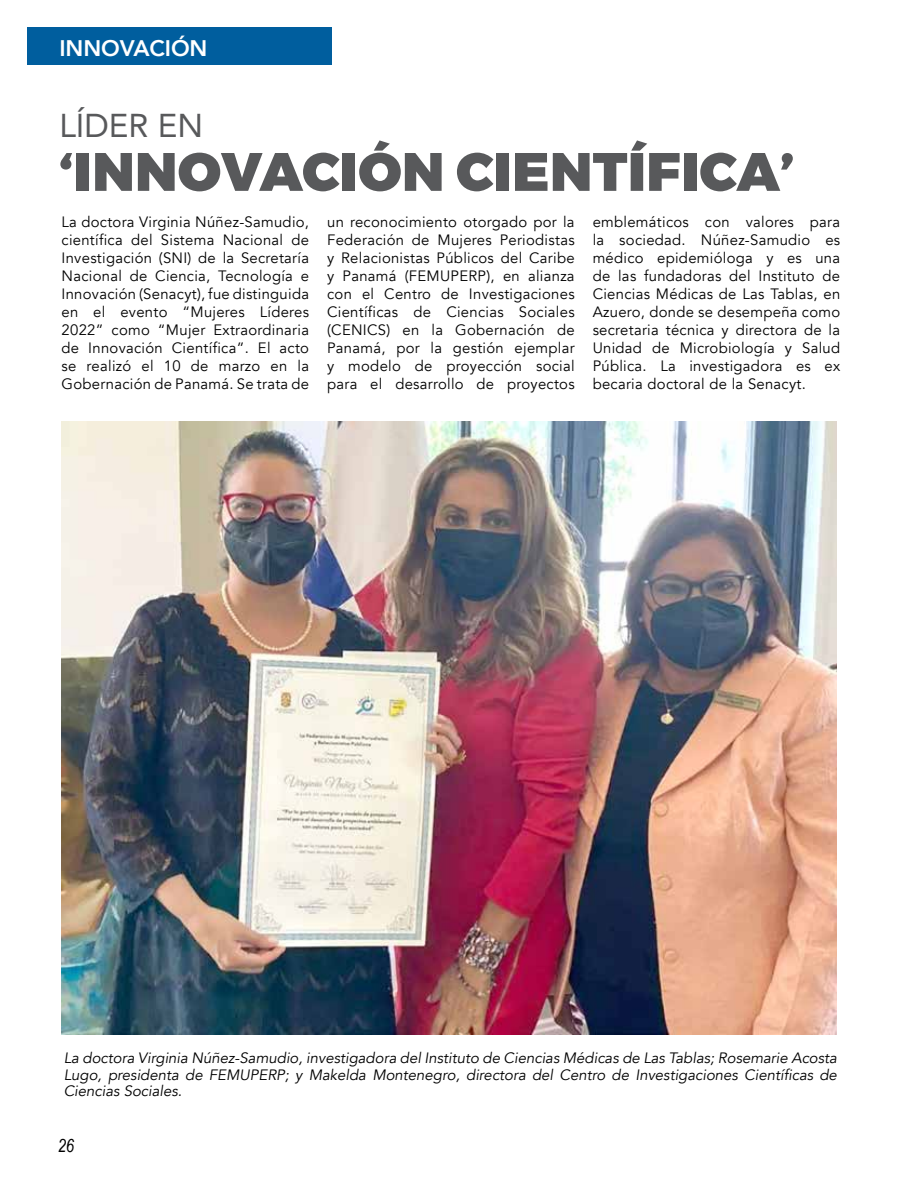
<style>
.page{position:relative;width:918px;height:1188px;background:#fff}
.page>*{position:absolute;margin:0;border:0;box-sizing:border-box;transform-origin:0 0}
.t1{font:900 54px "Montserrat";letter-spacing:.01em;color:#58595b}
.t2{font:33px "Avenir";color:#58595b}
.t3{font:800 22.5px "Avenir";letter-spacing:-.005em;color:#fff}
.t4{font:italic 18px "Arial Narrow";color:#000}
.t5{font:15px/18px "Avenir";letter-spacing:.02em;color:#000;text-align:justify}
.t6{font:italic 15px/16.5px "Avenir";color:#000;text-align:justify}
</style>
<div class="page">
<div style="left:27px;top:27px;width:305px;height:38px;background:#005e9e"></div>
<img style="left:62px;top:421px;width:775px;height:614px">
<h3 class="t3" style="left:59px;top:31px;width:146px">INNOVACIÓN</h3>
<h2 class="t2" style="left:59px;top:99px;width:145px">LÍDER EN</h2>
<h1 class="t1" style="left:59px;top:138px;width:736px">‘INNOVACIÓN CIENTÍFICA’</h1>
<p class="t5" style="left:62px;top:213px;width:249px">La doctora Virginia Núñez-Samudio, científica del Sistema Nacional de Investigación (SNI) de la Secretaría Nacional de Ciencia, Tecnología e Innovación (Senacyt), fue distinguida en el evento “Mujeres Líderes 2022” como “Mujer Extraordinaria de Innovación Científica”. El acto se realizó el 10 de marzo en la Gobernación de Panamá. Se trata de</p>
<p class="t5" style="left:327px;top:213px;width:249px">un reconocimiento otorgado por la Federación de Mujeres Periodistas y Relacionistas Públicos del Caribe y Panamá (FEMUPERP), en alianza con el Centro de Investigaciones Científicas de Ciencias Sociales (CENICS) en la Gobernación de Panamá, por la gestión ejemplar y modelo de proyección social para el desarrollo de proyectos</p>
<p class="t5" style="left:593px;top:213px;width:249px">emblemáticos con valores para la sociedad. Núñez-Samudio es médico epidemióloga y es una de las fundadoras del Instituto de Ciencias Médicas de Las Tablas, en Azuero, donde se desempeña como secretaria técnica y directora de la Unidad de Microbiología y Salud Pública. La investigadora es ex becaria doctoral de la Senacyt.</p>
<p class="t6" style="left:64px;top:1050px;width:775px">La doctora Virginia Núñez-Samudio, investigadora del Instituto de Ciencias Médicas de Las Tablas; Rosemarie Acosta Lugo, presidenta de FEMUPERP; y Makelda Montenegro, directora del Centro de Investigaciones Científicas de Ciencias Sociales.</p>
<p class="t4" style="left:58px;top:1133px;width:18px">26</p>
</div>
